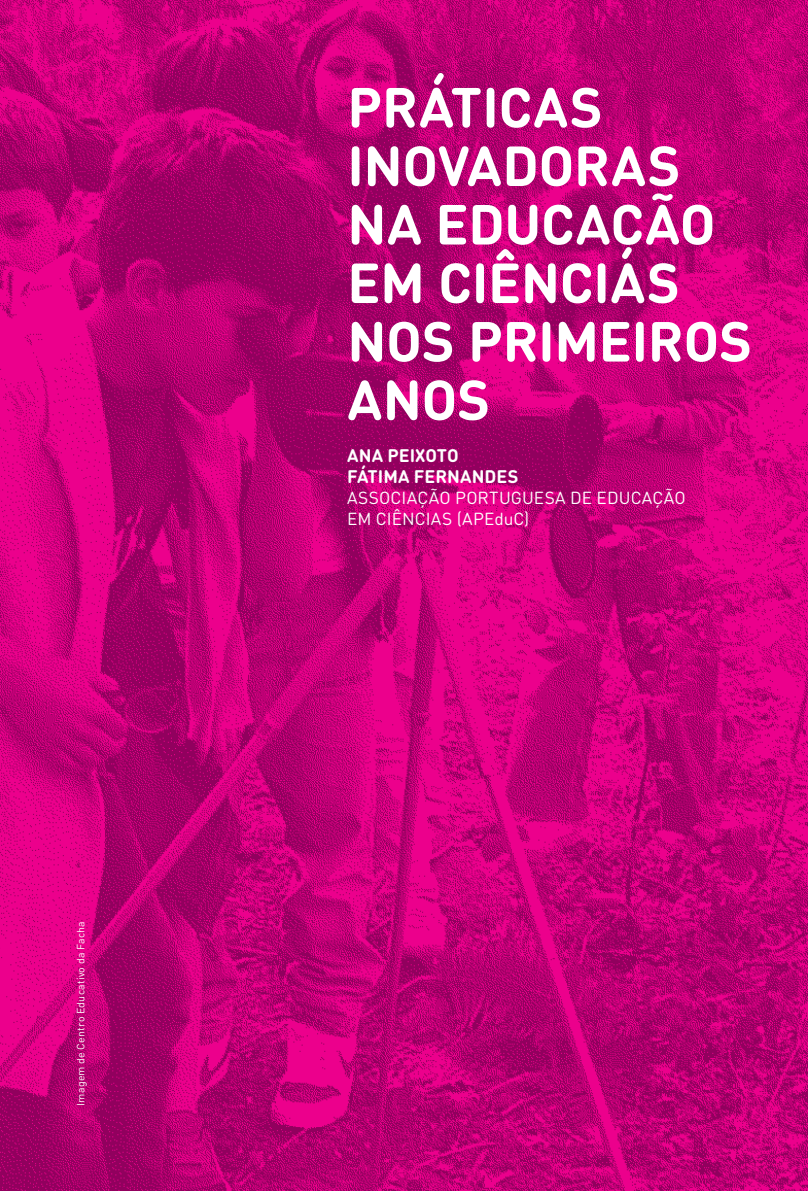
<style>
.page{position:relative;width:808px;height:1191px;background:#fff}
.page>*{position:absolute;margin:0;border:0;box-sizing:border-box;transform-origin:0 0}
.t1{font:700 55.5px/58.5px "DIN Round Pro";letter-spacing:-.005em;color:#fff}
.t2{font:700 18px/21px "DIN Round Pro";color:#fff}
.t3{font:17.25px/21px "DIN Round Pro";letter-spacing:.01em;color:#fff}
.t4{font:10.5px "DIN Round Pro";letter-spacing:.025em;color:#fff}
</style>
<div class="page">
<img style="left:0;top:0;width:808px;height:1191px">
<p class="t4" style="left:74px;top:1106px;width:186px;rotate:-90deg">Imagem de Centro Educativo da Facha</p>
<p class="t1" style="left:347px;top:76px;width:406px">PRÁTICAS<br>INOVADORAS<br>NA EDUCAÇÃO<br>EM CIÊNCIAS<br>NOS PRIMEIROS<br>ANOS</p>
<p class="t2" style="left:347px;top:444px;width:173px">ANA PEIXOTO<br>FÁTIMA FERNANDES</p>
<p class="t3" style="left:347px;top:487px;width:340px">ASSOCIAÇÃO PORTUGUESA DE EDUCAÇÃO<br>EM CIÊNCIAS (APEduC)</p>
</div>
